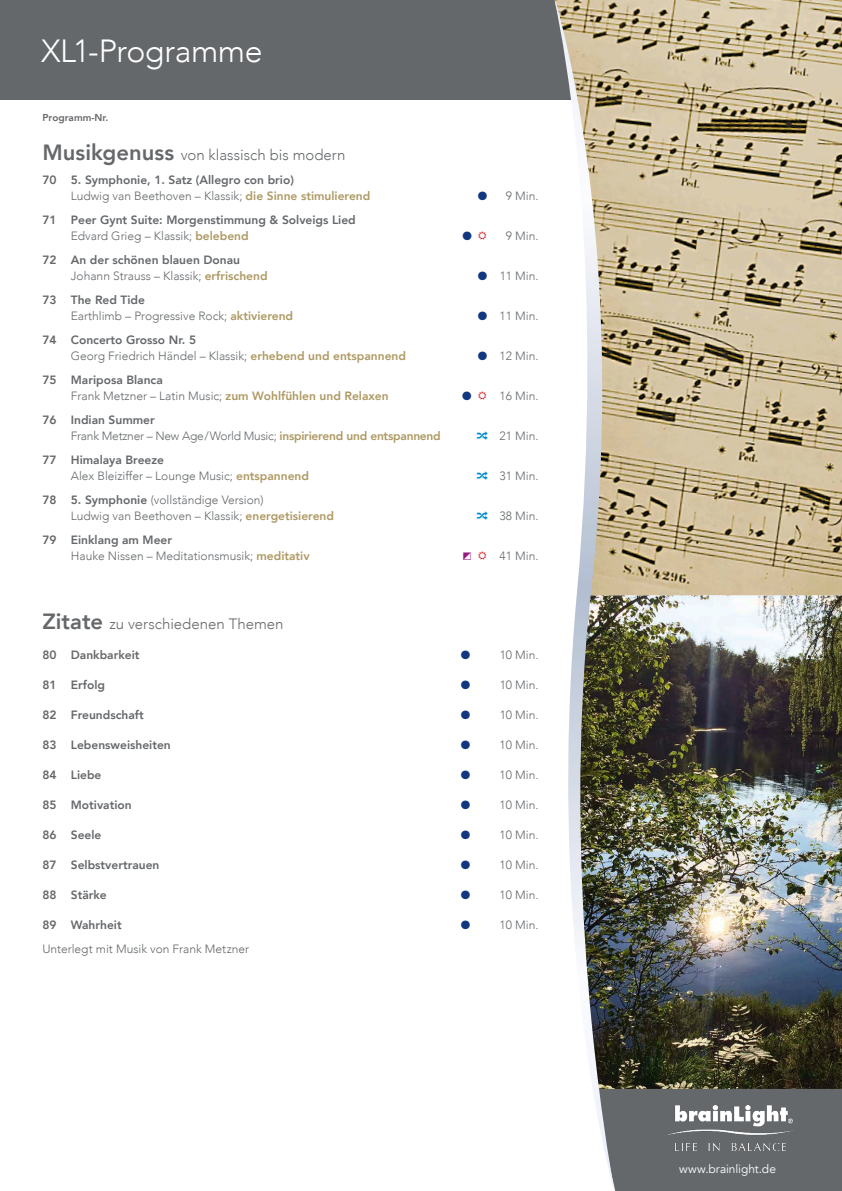
<style>
.page{position:relative;width:842px;height:1191px;background:#fff}
.page>*{position:absolute;margin:0;border:0;box-sizing:border-box;transform-origin:0 0}
.t1{font:300 32px "Avenir";letter-spacing:-.015em;color:#fff}
.t2{font:300 15px "Avenir";color:#65686b}
.t3{font:300 12px/16px "Avenir";color:#65686b}
.t4{font:800 12px/16px "Avenir";color:#65686b}
.t5{font:300 12px/16px "Avenir";letter-spacing:-.02em;color:#65686b}
.t6{font:12px "Avenir";color:#fff}
.t7{font:12px "Zapf Dingbats";color:#12377f}
.t8{font:800 10px "Avenir";color:#65686b}
.s1{font-weight:800;font-size:22px}
.s2{font-weight:300}
.s3{color:#ae9963}
.s4{font-weight:800}
.s5{font-weight:800;color:#ae9963}
.s6{color:#12377f}
</style>
<div class="page">
<div style="left:0;top:0;width:842px;height:99px;background:#65686b"></div>
<img style="left:626px;top:0;width:216px;height:595px">
<img style="left:626px;top:595px;width:216px;height:494px">
<div style="left:626px;top:1089px;width:216px;height:102px;background:#65686b"></div>
<img style="left:547px;top:0;width:79px;height:1191px">
<img style="left:666px;top:1105px;width:129px;height:45px">
<h1 class="t1" style="left:41px;top:32px;width:223px">XL1-Programme</h1>
<p class="t8" style="left:43px;top:110px;width:67px">Programm-Nr.</p>
<p class="t2" style="left:43px;top:146px;width:304px"><span class="s1">Musikgenuss</span> von klassisch bis modern</p>
<p class="t4" style="left:71px;top:172px;width:301px;text-indent:-28px">70 5. Symphonie, 1. Satz (Allegro con brio)<br><span class="s2">Ludwig van Beethoven – Klassik;</span> <span class="s3">die Sinne stimulierend</span></p>
<p class="t4" style="left:71px;top:212px;width:286px;text-indent:-28px">71 Peer Gynt Suite: Morgenstimmung &amp; Solveigs Lied<br><span class="s2">Edvard Grieg – Klassik;</span> <span class="s3">belebend</span></p>
<p class="t4" style="left:71px;top:252px;width:198px;text-indent:-28px">72 An der schönen blauen Donau<br><span class="s2">Johann Strauss – Klassik;</span> <span class="s3">erfrischend</span></p>
<p class="t3" style="left:71px;top:292px;width:224px;text-indent:-28px"><span class="s4">73 The Red Tide<br></span>Earthlimb – Progressive Rock; <span class="s5">aktivierend</span></p>
<p class="t3" style="left:71px;top:332px;width:337px;text-indent:-28px"><span class="s4">74 Concerto Grosso Nr. 5<br></span>Georg Friedrich Händel – Klassik; <span class="s5">erhebend und entspannend</span></p>
<p class="t3" style="left:71px;top:372px;width:319px;text-indent:-28px"><span class="s4">75 Mariposa Blanca<br></span>Frank Metzner – Latin Music; <span class="s5">zum Wohlfühlen und Relaxen</span></p>
<p class="t5" style="left:71px;top:412px;width:372px;text-indent:-28px"><span class="s4">76 Indian Summer<br></span>Frank Metzner – New Age/World Music; <span class="s5">inspirierend und entspannend</span></p>
<p class="t3" style="left:71px;top:452px;width:240px;text-indent:-28px"><span class="s4">77 Himalaya Breeze<br></span>Alex Bleiziffer – Lounge Music; <span class="s5">entspannend</span></p>
<p class="t3" style="left:71px;top:492px;width:265px;text-indent:-28px"><span class="s4">78 5. Symphonie</span> (vollständige Version)<br>Ludwig van Beethoven – Klassik; <span class="s5">energetisierend</span></p>
<p class="t3" style="left:71px;top:532px;width:240px;text-indent:-28px"><span class="s4">79 Einklang am Meer<br></span>Hauke Nissen – Meditationsmusik; <span class="s5">meditativ</span></p>
<p class="t3" style="left:478px;top:188px;width:62px"><span class="s6">●</span> 9 Min.</p>
<p class="t7" style="left:462px;top:230px;width:11px">●</p>
<p class="t3" style="left:506px;top:228px;width:34px">9 Min.</p>
<p class="t3" style="left:478px;top:268px;width:62px"><span class="s6">●</span> 11 Min.</p>
<p class="t3" style="left:478px;top:308px;width:62px"><span class="s6">●</span> 11 Min.</p>
<p class="t3" style="left:478px;top:348px;width:62px"><span class="s6">●</span> 12 Min.</p>
<p class="t3" style="left:462px;top:388px;width:78px"><span class="s6">●</span> 16 Min.</p>
<p class="t3" style="left:500px;top:428px;width:40px">21 Min.</p>
<p class="t3" style="left:500px;top:468px;width:40px">31 Min.</p>
<p class="t3" style="left:500px;top:508px;width:40px">38 Min.</p>
<p class="t3" style="left:500px;top:548px;width:40px">41 Min.</p>
<p class="t2" style="left:43px;top:615px;width:242px"><span class="s1">Zitate</span> zu verschiedenen Themen</p>
<p class="t4" style="left:43px;top:646px;width:99px">80 Dankbarkeit</p>
<p class="t7" style="left:461px;top:649px;width:11px">●</p>
<p class="t3" style="left:500px;top:646px;width:40px">10 Min.</p>
<p class="t4" style="left:43px;top:676px;width:64px">81 Erfolg</p>
<p class="t7" style="left:461px;top:679px;width:11px">●</p>
<p class="t3" style="left:500px;top:676px;width:40px">10 Min.</p>
<p class="t4" style="left:42px;top:706px;width:103px">82 Freundschaft</p>
<p class="t7" style="left:461px;top:709px;width:11px">●</p>
<p class="t3" style="left:500px;top:706px;width:40px">10 Min.</p>
<p class="t4" style="left:42px;top:736px;width:130px">83 Lebensweisheiten</p>
<p class="t7" style="left:461px;top:739px;width:11px">●</p>
<p class="t3" style="left:500px;top:736px;width:40px">10 Min.</p>
<p class="t4" style="left:42px;top:766px;width:61px">84 Liebe</p>
<p class="t7" style="left:461px;top:769px;width:11px">●</p>
<p class="t3" style="left:500px;top:766px;width:40px">10 Min.</p>
<p class="t4" style="left:42px;top:796px;width:91px">85 Motivation</p>
<p class="t7" style="left:461px;top:799px;width:11px">●</p>
<p class="t3" style="left:500px;top:796px;width:40px">10 Min.</p>
<p class="t4" style="left:42px;top:826px;width:61px">86 Seele</p>
<p class="t7" style="left:461px;top:829px;width:11px">●</p>
<p class="t3" style="left:500px;top:826px;width:40px">10 Min.</p>
<p class="t4" style="left:42px;top:856px;width:119px">87 Selbstvertrauen</p>
<p class="t7" style="left:461px;top:859px;width:11px">●</p>
<p class="t3" style="left:500px;top:856px;width:40px">10 Min.</p>
<p class="t4" style="left:42px;top:886px;width:66px">88 Stärke</p>
<p class="t7" style="left:461px;top:889px;width:11px">●</p>
<p class="t3" style="left:500px;top:886px;width:40px">10 Min.</p>
<p class="t4" style="left:42px;top:916px;width:81px">89 Wahrheit</p>
<p class="t7" style="left:461px;top:919px;width:11px">●</p>
<p class="t3" style="left:500px;top:916px;width:40px">10 Min.</p>
<p class="t3" style="left:42px;top:940px;width:208px">Unterlegt mit Musik von Frank Metzner</p>
<p class="t6" style="left:679px;top:1161px;width:98px">www.brainlight.de</p>
</div>
